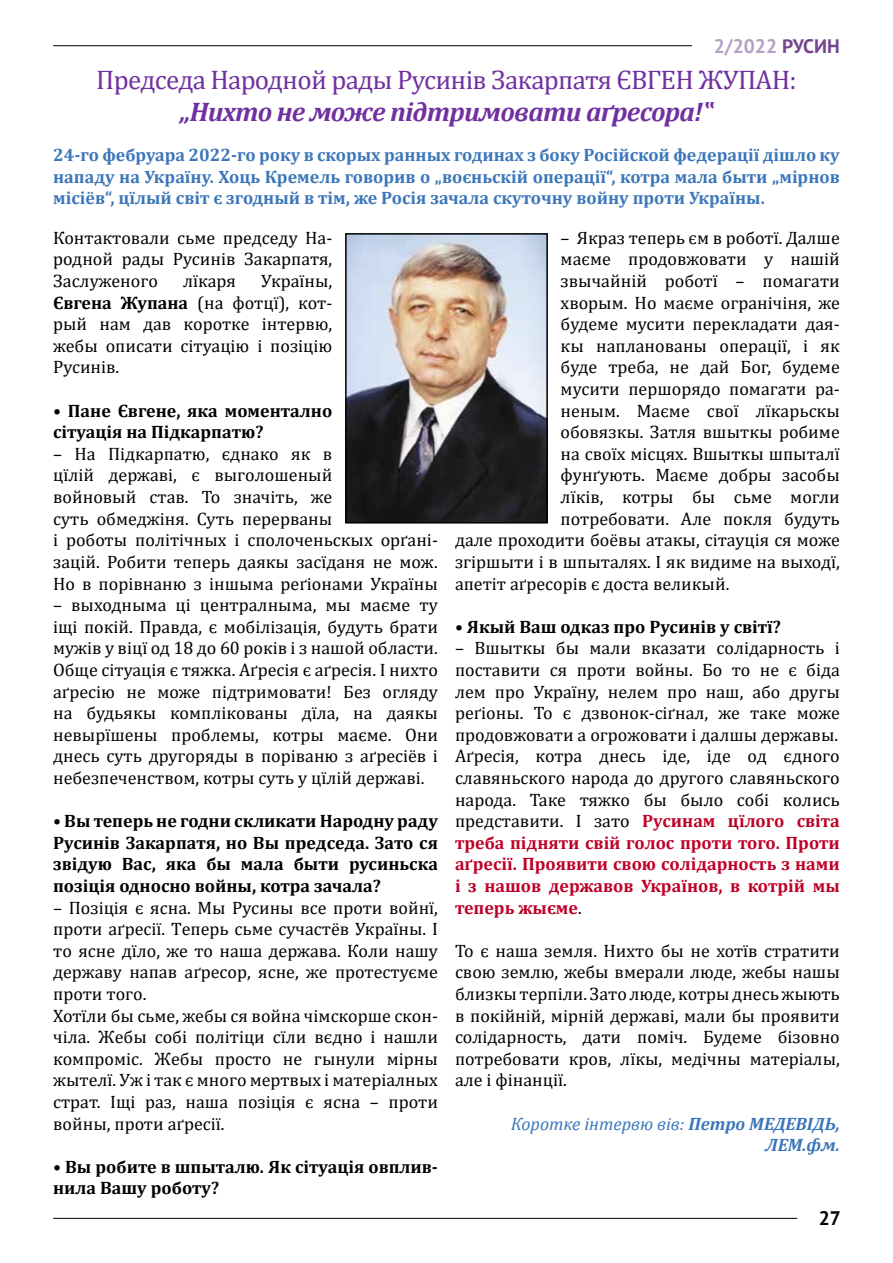
<style>
.page{position:relative;width:893px;height:1263px;background:#fff}
.page>*{position:absolute;margin:0;border:0;box-sizing:border-box;transform-origin:0 0}
.t1{font:27px "Cambria";letter-spacing:-.025em;color:#7030a0}
.t2{font:italic 700 27px "Cambria";letter-spacing:-.025em;color:#7030a0}
.t3{font:700 19.5px "PT Sans";color:#b59ec3}
.t4{font:700 19.5px "PT Sans";color:#000}
.t5{font:18px/21.6px "Cambria";color:#000;text-align:justify}
.t6{font:700 18px/21.6px "Cambria";color:#000}
.t7{font:700 18px/21.6px "Cambria";color:#3b76ba;text-align:justify}
.t8{font:italic 700 18px/21.6px "Cambria";color:#3b76ba;text-align:right}
.s1{color:#74468e}
.s2{font-weight:700;color:#be0027}
.s3{font-weight:400}
.s4{font-weight:700}
</style>
<div class="page">
<hr style="left:53px;top:1218px;width:744px;height:1px;background:#000">
<hr style="left:53px;top:45px;width:639px;height:1px;background:#000">
<img style="left:348px;top:236px;width:197px;height:284px">
<div style="left:345px;top:233px;width:203px;height:290px;border:2px solid #000"></div>
<p class="t3" style="left:714px;top:33px;width:128px">2/2022 <span class="s1">РУСИН</span></p>
<h1 class="t1" style="left:96px;top:64px;width:702px">Председа Народной рады Русинів Закарпатя ЄВГЕН ЖУПАН:</h1>
<h1 class="t2" style="left:180px;top:93px;width:535px">„Нихто не може підтримовати аґресора!‟</h1>
<p class="t7" style="left:53px;top:144px;width:788px">24-го фебруара 2022-го року в скорых ранных годинах з боку Російской федерації дішло ку нападу на Україну. Хоць Кремель говорив о „воєньскій операції“, котра мала быти „мірнов місіёв“, цїлый світ є згодный в тім, же Росія зачала скуточну войну проти Україны.</p>
<p class="t5" style="left:53px;top:227px;width:281px">Контактовали сьме председу На&shy;родной рады Русинів Закарпатя, Заслуженого</p>
<p class="t5" style="left:561px;top:227px;width:281px">– Якраз теперь єм в роботї. Далше</p>
<p class="t5" style="left:561px;top:248px;width:281px">маєме продовжовати у нашій</p>
<p class="t5" style="left:561px;top:270px;width:281px">звычайній роботї – помагати</p>
<p class="t5" style="left:561px;top:292px;width:281px">хворым. Но маєме огранічіня, же</p>
<p class="t5" style="left:561px;top:313px;width:279px">будеме мусити перекладати дая-</p>
<p class="t5" style="left:561px;top:335px;width:281px">кы напланованы операції, і як</p>
<p class="t5" style="left:561px;top:356px;width:281px">буде треба, не дай Бог, будеме</p>
<p class="t5" style="left:561px;top:378px;width:279px">мусити першорядо помагати ра-</p>
<p class="t5" style="left:561px;top:400px;width:281px">неным. Маєме свої лїкарьскы</p>
<p class="t5" style="left:561px;top:421px;width:281px">обовязкы. Затля вшыткы робиме</p>
<p class="t5" style="left:561px;top:443px;width:281px">на своїх місцях. Вшыткы шпыталї</p>
<p class="t5" style="left:561px;top:464px;width:281px">фунґують. Маєме добры засобы</p>
<p class="t5" style="left:561px;top:486px;width:281px">лїків, котры бы сьме могли</p>
<p class="t5" style="left:561px;top:508px;width:281px">потребовати. Але покля будуть</p>
<p class="t5" style="left:455px;top:529px;width:386px">дале проходити боёвы атакы, сітауція ся може</p>
<p class="t5" style="left:455px;top:551px;width:386px">згіршыти і в шпыталях. І як видиме на выходї,</p>
<p class="t5" style="left:455px;top:572px;width:276px">апетіт аґресорів є доста великый.</p>
<p class="t6" style="left:455px;top:615px;width:327px">• Якый Ваш одказ про Русинів у світї?</p>
<p class="t5" style="left:455px;top:637px;width:386px">– Вшыткы бы мали вказати солідарность і поставити ся проти войны. Бо то не є біда лем про Україну, нелем про наш, або другы реґіоны. То є дзвонок-сіґнал, же таке може продовжовати а огрожовати і далшы державы.<br>Аґресія, котра днесь іде, іде од єдного славяньского народа до другого славяньского народа. Таке тяжко бы было собі колись представити. І зато <span class="s2">Русинам цїлого світа треба підняти свій голос проти того. Проти аґресії. Проявити свою солідарность з нами і з нашов державов Українов, в котрій мы теперь жыєме</span>.</p>
<p class="t5" style="left:455px;top:940px;width:386px">То є наша земля. Нихто бы не хотїв стратити свою землю, жебы вмерали люде, жебы нашы близкы терпіли. Зато люде, котры днесь жыють в покійній, мірній державі, мали бы проявити солідарность, дати поміч. Будеме бізовно потребовати кров, лїкы, медічны матеріалы, але і фінанції.</p>
<p class="t8" style="left:511px;top:1112px;width:330px"><span class="s3">Коротке інтервю вів:</span> Петро МЕДЕВІДЬ,<br>ЛЕМ.фм.</p>
<p class="t5" style="left:53px;top:270px;width:281px;text-indent:208px">Україны, <span class="s4">Євгена Жупана</span> (на фотцї), кот&shy;рый нам дав коротке інтервю, жебы описати сітуацію і позіцію Русинів.</p>
<p class="t6" style="left:53px;top:399px;width:281px">• Пане Євгене, яка моментално сітуація на Підкарпатю?</p>
<p class="t5" style="left:53px;top:443px;width:386px;text-align:left">– На Підкарпатю, єднако як в<br>цїлій державі, є выголошеный<br>войновый став. То значіть, же<br>суть обмеджіня. Суть перерваны<br>і роботы політічных і сполоченьскых орґані&shy;зацій. Робити теперь даякы засїданя не мож.<br>Но в порівнаню з іншыма реґіонами Україны</p>
<p class="t5" style="left:53px;top:594px;width:386px">– выходныма ці централныма, мы маєме ту іщі покій. Правда, є мобілізація, будуть брати мужів у віцї од 18 до 60 років і з нашой области.<br>Обще сітуація є тяжка. Аґресія є аґресія. І нихто аґресію не може підтримовати! Без oгляду на будьякы комплікованы дїла, на даякы невырїшены проблемы, котры маєме. Они днесь суть другоряды в поріваню з аґресіёв і небезпеченством, котры суть у цїлій державі.</p>
<p class="t6" style="left:53px;top:810px;width:386px;text-align:justify">• Вы теперь не годни скликати Народну раду Русинів Закарпатя, но Вы председа. Зато ся звідую Вас, яка бы мала быти русиньска позіція односно войны, котра зачала?</p>
<p class="t5" style="left:53px;top:896px;width:386px;text-align:left">– Позіція є ясна. Мы Русины все проти войнї, проти аґресії. Теперь сьме сучастёв Україны. І то ясне дїло, же то наша держава. Коли нашу державу напав аґресор, ясне, же протестуєме проти того.<br>Хотїли бы сьме, жебы ся война чімскорше скон&shy;чіла. Жебы собі політіци сїли вєдно і нашли компроміс. Жебы просто не гынули мірны жытелї. Уж і так є много мертвых і матеріалных страт. Іщі раз, наша позіція є ясна – проти войны, проти аґресії.</p>
<p class="t6" style="left:53px;top:1155px;width:384px">• Вы робите в шпыталю. Як сітуація овплив&shy;нила Вашу роботу?</p>
<p class="t5" style="left:183px;top:270px;width:55px">лїкаря</p>
<p class="t4" style="left:819px;top:1205px;width:24px">27</p>
</div>
